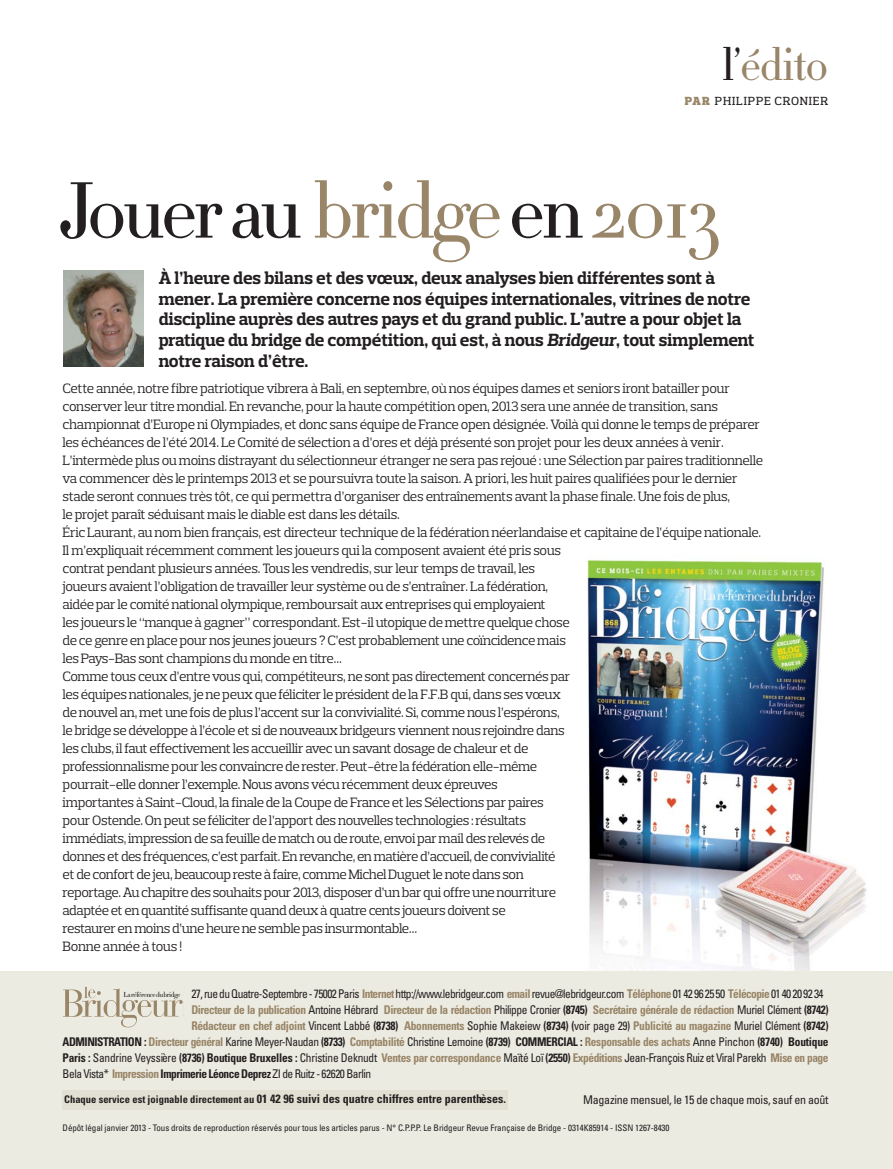
<style>
.page{position:relative;width:893px;height:1169px;background:#fff}
.page>*{position:absolute;margin:0;border:0;box-sizing:border-box;transform-origin:0 0}
.t1{font:78px "Didot HTF L06 Light";letter-spacing:-.05em;color:#998568}
.t2{font:45px "Didot HTF L06 Light";letter-spacing:-.035em;color:#998568}
.t3{font:700 18px/20.7px "Prelo Slab";letter-spacing:-.01em;color:#231f20}
.t4{font:13.8px/18px "Prelo Slab";letter-spacing:-.03em;color:#231f20}
.t5{font:condensed 12px "Univers";letter-spacing:-.04em;color:#231f20;scale:.95 1}
.t6{font:700 condensed 12px "Univers";letter-spacing:-.04em;color:#998568;scale:.95 1}
.t7{font:700 condensed 12px "Univers";letter-spacing:-.03em;color:#231f20;scale:.95 1}
.t8{font:700 condensed 12px "Univers";color:#231f20}
.t9{font:condensed 12px "Univers";letter-spacing:-.02em;color:#231f20}
.t10{font:500 12px "Prelo Slab";letter-spacing:.07em;color:#231f20}
.t11{font:condensed 9px "Univers";letter-spacing:-.01em;color:#231f20}
.t12{font:7.2px "Didot HTF L06 Light";letter-spacing:-.06em;color:#231f20}
.s1{color:#231f20}
.s2{font-weight:900;color:#998568}
.s3{font-style:italic}
.s4{font-weight:700;color:#998568}
.s5{font-weight:400;color:#231f20}
.s6{color:#998568}
.s7{font-weight:400}
.s8{font-weight:700}
.s9{font-size:10.5px}
</style>
<div class="page">
<img style="left:587px;top:559px;width:280px;height:412px">
<div style="left:0;top:971px;width:892px;height:198px;background:#ecebe1"></div>
<div style="left:63px;top:1090px;width:445px;height:19px;background:#e1e0d3"></div>
<img style="left:63px;top:988px;width:120px;height:39px">
<svg style="left:84px;top:987px;width:12px;height:13px"></svg>
<img style="left:63px;top:271px;width:81px;height:96px">
<h2 class="t2" style="left:722px;top:47px;width:108px"><span class="s1">l’</span>édito</h2>
<p class="t10" style="left:684px;top:93px;width:145px"><span class="s2">PAR</span> PHILIPPE CRONIER</p>
<h1 class="t1" style="left:58px;top:180px;width:662px"><span class="s1">Jouer au</span> bridge <span class="s1">en</span> 2013</h1>
<p class="t3" style="left:159px;top:269px;width:597px">À l’heure des bilans et des vœux, deux analyses bien différentes sont à mener. La première concerne nos équipes internationales, vitrines de notre discipline auprès des autres pays et du grand public. L’autre a pour objet la pratique du bridge de compétition, qui est, à nous <span class="s3">Bridgeur</span>, tout simplement notre raison d’être.</p>
<p class="t4" style="left:63px;top:381px;width:701px">Cette année, notre fibre patriotique vibrera à Bali, en septembre, où nos équipes dames et seniors iront batailler pour conserver leur titre mondial. En revanche, pour la haute compétition open, 2013 sera une année de transition, sans championnat d’Europe ni Olympiades, et donc sans équipe de France open désignée. Voilà qui donne le temps de préparer les échéances de l’été 2014. Le Comité de sélection a d’ores et déjà présenté son projet pour les deux années à venir.<br>L’intermède plus ou moins distrayant du sélectionneur étranger ne sera pas rejoué : une Sélection par paires traditionnelle va commencer dès le printemps 2013 et se poursuivra toute la saison. A priori, les huit paires qualifiées pour le dernier stade seront connues très tôt, ce qui permettra d’organiser des entraînements avant la phase finale. Une fois de plus,<br>le projet paraît séduisant mais le diable est dans les détails.<br>Éric Laurant, au nom bien français, est directeur technique de la fédération néerlandaise et capitaine de l’équipe nationale.<br>Il m’expliquait récemment comment les joueurs qui la composent avaient été pris sous<br>contrat pendant plusieurs années. Tous les vendredis, sur leur temps de travail, les<br>joueurs avaient l’obligation de travailler leur système ou de s’entraîner. La fédération,<br>aidée par le comité national olympique, remboursait aux entreprises qui employaient<br>les joueurs le “manque à gagner” correspondant. Est-il utopique de mettre quelque chose<br>de ce genre en place pour nos jeunes joueurs ? C’est probablement une coïncidence mais<br>les Pays-Bas sont champions du monde en titre…<br>Comme tous ceux d’entre vous qui, compétiteurs, ne sont pas directement concernés par<br>les équipes nationales, je ne peux que féliciter le président de la F.F.B qui, dans ses vœux<br>de nouvel an, met une fois de plus l’accent sur la convivialité. Si, comme nous l’espérons,<br>le bridge se développe à l’école et si de nouveaux bridgeurs viennent nous rejoindre dans<br>les clubs, il faut effectivement les accueillir avec un savant dosage de chaleur et de<br>professionnalisme pour les convaincre de rester. Peut-être la fédération elle-même<br>pourrait-elle donner l’exemple. Nous avons vécu récemment deux épreuves<br>importantes à Saint-Cloud, la finale de la Coupe de France et les Sélections par paires<br>pour Ostende. On peut se féliciter de l’apport des nouvelles technologies : résultats<br>immédiats, impression de sa feuille de match ou de route, envoi par mail des relevés de<br>donnes et des fréquences, c’est parfait. En revanche, en matière d’accueil, de convivialité<br>et de confort de jeu, beaucoup reste à faire, comme Michel Duguet le note dans son<br>reportage. Au chapitre des souhaits pour 2013, disposer d’un bar qui offre une nourriture<br>adaptée et en quantité suffisante quand deux à quatre cents joueurs doivent se<br>restaurer en moins d’une heure ne semble pas insurmontable…<br>Bonne année à tous !</p>
<p class="t5" style="left:191px;top:989px;width:667px">27, rue du Quatre-Septembre - 75002 Paris <span class="s4">Internet</span> http://www.lebridgeur.com <span class="s4">email</span> revue@lebridgeur.com <span class="s4">Téléphone</span> 01 42 96 25 50 <span class="s4">Télécopie</span> 01 40 20 92 34</p>
<p class="t6" style="left:191px;top:1005px;width:672px">Directeur de la publication <span class="s5">Antoine Hébrard</span> Directeur de la rédaction <span class="s5">Philippe Cronier</span> <span class="s1">(8745)</span> Secrétaire générale de rédaction <span class="s5">Muriel Clément</span> <span class="s1">(8742)</span></p>
<p class="t6" style="left:191px;top:1021px;width:672px">Rédacteur en chef adjoint <span class="s5">Vincent Labbé</span> <span class="s1">(8738)</span> Abonnements <span class="s5">Sophie Makeiew</span> <span class="s1">(8734) (</span><span class="s5">voir page 29)</span> Publicité au magazine <span class="s5">Muriel Clément</span> <span class="s1">(8742)</span></p>
<p class="t7" style="left:63px;top:1037px;width:807px">ADMINISTRATION : <span class="s6">Directeur général</span> <span class="s7">Karine Meyer-Naudan</span> (8733) <span class="s6">Comptabilité</span> <span class="s7">Christine Lemoine</span> (8739) COMMERCIAL : <span class="s6">Responsable des achats</span> <span class="s7">Anne Pinchon</span> (8740) Boutique</p>
<p class="t5" style="left:63px;top:1053px;width:807px"><span class="s8">Paris :</span> Sandrine Veyssi`ere <span class="s8">(8736) Boutique Bruxelles :</span> Christine Deknudt <span class="s4">Ventes par correspondance</span> Maïté Loï <span class="s8">(2550)</span> <span class="s4">Expéditions</span> Jean-François Ruiz et Viral Parekh <span class="s4">Mise en page</span></p>
<p class="t5" style="left:63px;top:1069px;width:326px">Bela Vista* <span class="s4">Impression</span> <span class="s8">Imprimerie Léonce Deprez</span> ZI de Ruitz - 62620 Barlin</p>
<p class="t8" style="left:64px;top:1094px;width:443px"><span class="s9">Chaque service est joignable directement au</span> 01 42 96 suivi des quatre chiffres entre parenth`eses.</p>
<p class="t9" style="left:583px;top:1095px;width:247px">Magazine mensuel, le 15 de chaque mois, sauf en août</p>
<p class="t12" style="left:123px;top:991px;width:59px">La référence du bridge</p>
<p class="t11" style="left:63px;top:1124px;width:608px">Dépôt légal janvier 2013 - Tous droits de reproduction réservés pour tous les articles parus - N° C.P.P.P. Le Bridgeur Revue Française de Bridge - 0314K85914 - ISSN 1267-8430</p>
</div>
